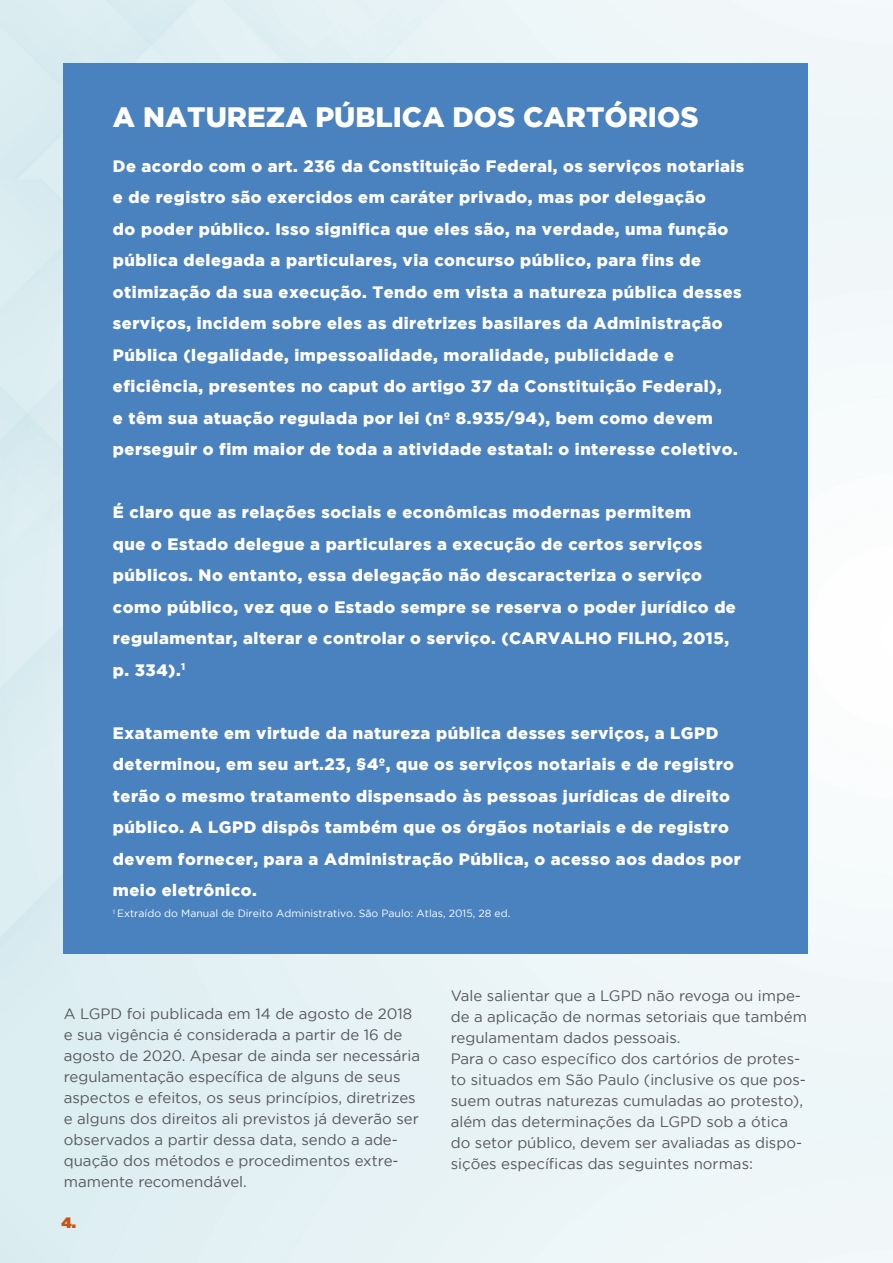
<style>
.page{position:relative;width:893px;height:1263px;background:#fff}
.page>*{position:absolute;margin:0;border:0;box-sizing:border-box;transform-origin:0 0}
.TEXTO_DESTAQUE{font:900 28.05px "Gotham";color:#fff}
.TEXTO_DESTAQUE-2{font:900 16.5px/31.5px "Gotham";letter-spacing:.03em;color:#fff}
.TEXTO{font:15px/21px "Gotham";color:#57585a}
.t1{font:15px "Gotham Ultra";color:#c75318}
.TEXTO_NOTA_RODAPE{font:10.5px "Gotham";color:#fff}
</style>
<div class="page">
<img style="left:0;top:0;width:893px;height:1263px">
<div style="left:64px;top:64px;width:744px;height:890px;background:#4a81bf"></div>
<p class="TEXTO_DESTAQUE" style="left:113px;top:101px;width:587px">A NATUREZA PÚBLICA DOS CARTÓRIOS</p>
<p class="TEXTO_DESTAQUE-2" style="left:113px;top:150px;width:633px">De acordo com o art. 236 da Constituição Federal, os serviços notariais e de registro são exercidos em caráter privado, mas por delegação<br>do poder público. Isso significa que eles são, na verdade, uma função pública delegada a particulares, via concurso público, para fins de otimização da sua execução. Tendo em vista a natureza pública desses serviços, incidem sobre eles as diretrizes basilares da Administração Pública (legalidade, impessoalidade, moralidade, publicidade e eficiência, presentes no caput do artigo 37 da Constituição Federal),<br>e têm sua atuação regulada por lei (nº 8.935/94), bem como devem perseguir o fim maior de toda a atividade estatal: o interesse coletivo.</p>
<p class="TEXTO_DESTAQUE-2" style="left:113px;top:496px;width:624px">É claro que as relações sociais e econômicas modernas permitem<br>que o Estado delegue a particulares a execução de certos serviços públicos. No entanto, essa delegação não descaracteriza o serviço como público, vez que o Estado sempre se reserva o poder jurídico de regulamentar, alterar e controlar o serviço. (CARVALHO FILHO, 2015, p. 334).<sup>1</sup></p>
<p class="TEXTO_DESTAQUE-2" style="left:113px;top:717px;width:629px">Exatamente em virtude da natureza pública desses serviços, a LGPD determinou, em seu art.23, §4º, que os serviços notariais e de registro terão o mesmo tratamento dispensado às pessoas jurídicas de direito público. A LGPD dispôs também que os órgãos notariais e de registro devem fornecer, para a Administração Pública, o acesso aos dados por meio eletrônico.</p>
<p class="TEXTO_NOTA_RODAPE" style="left:113px;top:908px;width:399px"><sup>1</sup> Extraído do Manual de Direito Administrativo. São Paulo: Atlas, 2015, 28 ed.</p>
<p class="TEXTO" style="left:64px;top:1003px;width:358px">A LGPD foi publicada em 14 de agosto de 2018 e sua vigência é considerada a partir de 16 de agosto de 2020. Apesar de ainda ser necessária regulamentação específica de alguns de seus aspectos e efeitos, os seus princípios, diretrizes e alguns dos direitos ali previstos já deverão ser observados a partir dessa data, sendo a ade&shy;quação dos métodos e procedimentos extre&shy;mamente recomendável.</p>
<p class="t1" style="left:62px;top:1213px;width:16px">4.</p>
<p class="TEXTO" style="left:451px;top:985px;width:358px">Vale salientar que a LGPD não revoga ou impe&shy;de a aplicação de normas setoriais que também regulamentam dados pessoais.</p>
<p class="TEXTO" style="left:451px;top:1048px;width:357px">Para o caso específico dos cartórios de protes&shy;to situados em São Paulo (inclusive os que pos&shy;suem outras naturezas cumuladas ao protesto), além das determinações da LGPD sob a ótica do setor público, devem ser avaliadas as dispo&shy;sições específicas das seguintes normas:</p>
</div>
